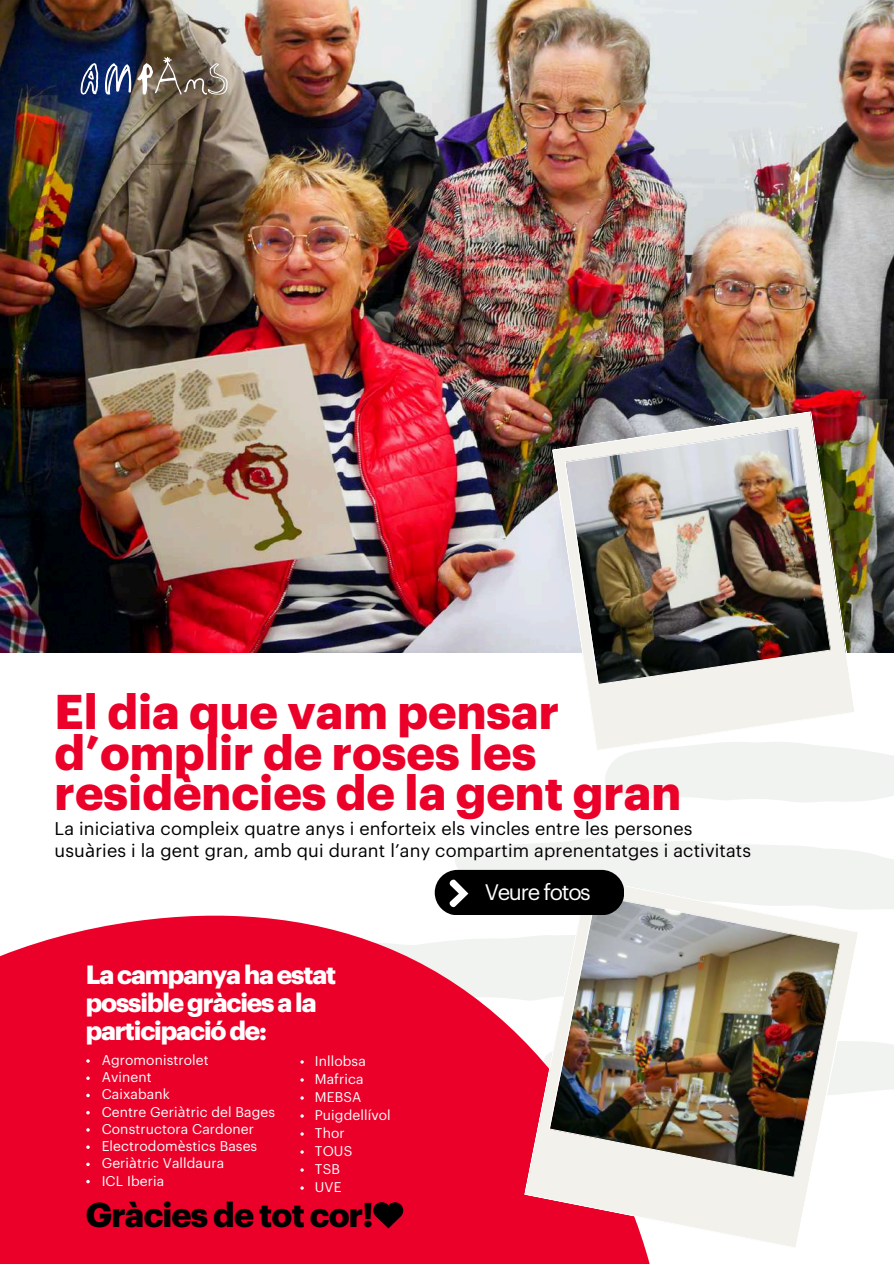
<style>
.page{position:relative;width:894px;height:1264px;background:#fff}
.page>*{position:absolute;margin:0;border:0;box-sizing:border-box;transform-origin:0 0}
.t1{font:700 47.7px/40.5px "Graphik";color:#eb0029}
.t2{font:700 33.75px "Graphik";letter-spacing:-.025em;color:#000}
.t3{font:700 25.8px/28.2px "Graphik";letter-spacing:-.045em;color:#fff}
.t4{font:21.9px "Graphik Trial";letter-spacing:-.06em;color:#fff}
.t5{font:18px/22.5px "Graphik Trial";letter-spacing:.01em;color:#000}
.t6{font:13.8px/17.2px "Graphik Trial";letter-spacing:.01em;color:#fff}
.s1{font-family:"Noto Sans"}
</style>
<div class="page">
<img style="left:0;top:0;width:893px;height:653px">
<svg style="left:105px;top:63px;width:26px;height:32px"></svg>
<svg style="left:80px;top:63px;width:18px;height:32px"></svg>
<svg style="left:137px;top:57px;width:91px;height:38px;background:#837769"></svg>
<svg style="left:0;top:749px;width:893px;height:514px;fill:#eb0029"></svg>
<svg style="left:86px;top:1059px;width:4px;height:3px"></svg>
<svg style="left:86px;top:1076px;width:4px;height:3px"></svg>
<svg style="left:86px;top:1093px;width:4px;height:4px"></svg>
<svg style="left:86px;top:1110px;width:4px;height:4px"></svg>
<svg style="left:86px;top:1128px;width:4px;height:3px"></svg>
<svg style="left:86px;top:1145px;width:4px;height:3px"></svg>
<svg style="left:86px;top:1162px;width:4px;height:4px"></svg>
<svg style="left:86px;top:1179px;width:4px;height:4px"></svg>
<svg style="left:300px;top:1060px;width:4px;height:3px"></svg>
<svg style="left:300px;top:1078px;width:4px;height:3px"></svg>
<svg style="left:300px;top:1096px;width:4px;height:3px"></svg>
<svg style="left:300px;top:1114px;width:4px;height:3px"></svg>
<svg style="left:300px;top:1132px;width:4px;height:3px"></svg>
<svg style="left:300px;top:1150px;width:4px;height:3px"></svg>
<svg style="left:300px;top:1168px;width:4px;height:3px"></svg>
<svg style="left:300px;top:1186px;width:4px;height:3px"></svg>
<svg style="left:524px;top:914px;width:24px;height:334px"></svg>
<img style="left:548px;top:909px;width:311px;height:339px">
<svg style="left:552px;top:712px;width:303px;height:38px;fill:#f2f3f1"></svg>
<img style="left:552px;top:411px;width:303px;height:301px">
<div style="left:434px;top:869px;width:189px;height:45px;background:#000;border-radius:23px"></div>
<svg style="left:444px;top:836px;width:449px;height:73px"></svg>
<svg style="left:373px;top:1202px;width:30px;height:26px"></svg>
<h1 class="t1" style="left:55px;top:693px;width:628px">El dia que vam pensar d’omplir de roses les residències de la gent gran</h1>
<h3 class="t5" style="left:55px;top:817px;width:697px">La iniciativa compleix quatre anys i enforteix els vincles entre les persones usu<span class="s1">à</span>ries i la gent gran, amb qui durant l’any compartim aprenentatges i activitats</h3>
<h3 class="t3" style="left:86px;top:961px;width:252px">Lacampanyahaestat possiblegràciesala participacióde:</h3>
<p class="t6" style="left:102px;top:1052px;width:175px">Agromonistrolet<br>Avinent<br>Caixabank<br>Centre Geri<span class="s1">à</span>tric del Bages<br>Constructora Cardoner<br>Electrodom<span class="s1">è</span>stics Bases<br>Geri<span class="s1">à</span>tric Valldaura<br>ICL Iberia</p>
<p class="t6" style="left:315px;top:1052px;width:77px;line-height:18px">Inllobsa<br>Mafrica<br>MEBSA<br>Puigdell<span class="s1">í</span>vol<br>Thor<br>TOUS<br>TSB<br>UVE</p>
<h2 class="t2" style="left:86px;top:1198px;width:289px">Gràcies de tot cor!</h2>
<h3 class="t4" style="left:484px;top:882px;width:108px">Veure fotos</h3>
</div>
